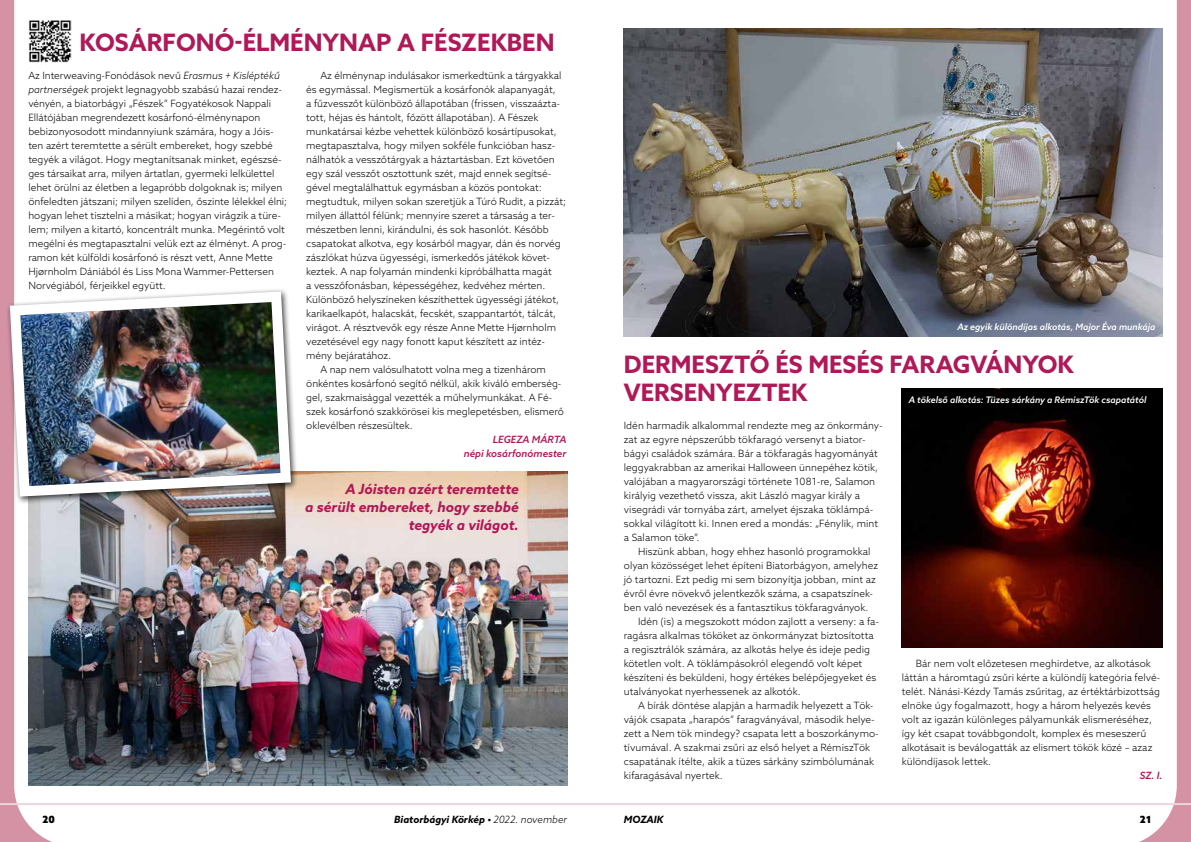
<style>
.page{position:relative;width:1191px;height:842px;background:#fff}
.page>*{position:absolute;margin:0;border:0;box-sizing:border-box;transform-origin:0 0}
.t1{font:700 24px/28px "Azo Sans";color:#af1957}
.t2{font:italic 700 14px/18px "Azo Sans";color:#af1957;text-align:right}
.t3{font:300 10px/14px "Azo Sans";color:#000}
.t4{font:italic 700 10px "Azo Sans";color:#000}
.t5{font:italic 500 10px/14px "Azo Sans";color:#af1957;text-align:right}
.t6{font:900 10px "Azo Sans";color:#000}
.t7{font:italic 500 9px "Azo Sans";color:#fff}
.s1{font-style:italic}
.s2{font-weight:300}
</style>
<div class="page">
<svg style="left:1115px;top:0;width:76px;height:842px"></svg>
<svg style="left:0;top:0;width:76px;height:842px"></svg>
<hr style="left:0;top:803px;width:1191px;height:2px;background:#edd4db">
<img style="left:624px;top:28px;width:538px;height:309px">
<img style="left:901px;top:389px;width:261px;height:258px">
<img style="left:28px;top:471px;width:539px;height:314px">
<img style="left:5px;top:286px;width:291px;height:216px">
<img style="left:28px;top:20px;width:43px;height:42px">
<h1 class="t1" style="left:80px;top:28px;width:476px">KOSÁRFONÓ-ÉLMÉNYNAP A FÉSZEKBEN</h1>
<p class="t3" style="left:28px;top:68px;width:260px">Az Interweaving-Fonódások nevű <span class="s1">Erasmus + Kisléptékű partnerségek</span> projekt legnagyobb szabású hazai rendez&shy;vényén, a biatorbágyi „Fészek” Fogyatékosok Nappali Ellátójában megrendezett kosárfonó-élménynapon bebizonyosodott mindannyiunk számára, hogy a Jóis&shy;ten azért teremtette a sérült embereket, hogy szebbé tegyék a világot. Hogy megtanítsanak minket, egészsé&shy;ges társaikat arra, milyen ártatlan, gyermeki lelkülettel lehet örülni az életben a legapróbb dolgoknak is; milyen önfeledten játszani; milyen szelíden, őszinte lélekkel élni; hogyan lehet tisztelni a másikat; hogyan virágzik a türe&shy;lem; milyen a kitartó, koncentrált munka. Megérintő volt megélni és megtapasztalni velük ezt az élményt. A prog&shy;ramon két külföldi kosárfonó is részt vett, Anne Mette Hjørnholm Dániából és Liss Mona Wammer-Pettersen Norvégiából, férjeikkel együtt.</p>
<p class="t3" style="left:320px;top:68px;width:242px">Az élménynap indulásakor ismerkedtünk a tárgyakkal</p>
<p class="t3" style="left:306px;top:82px;width:251px">és egymással. Megismertük a kosárfonók alapanyagát,</p>
<p class="t3" style="left:306px;top:96px;width:254px">a fűzvesszőt különböző állapotában (frissen, visszaázta-</p>
<p class="t3" style="left:306px;top:110px;width:234px">tott, héjas és hántolt, főzött állapotában). A Fészek</p>
<p class="t3" style="left:306px;top:124px;width:252px">munkatársai kézbe vehettek különböző kosártípusokat,</p>
<p class="t3" style="left:306px;top:138px;width:251px">megtapasztalva, hogy milyen sokféle funkcióban hasz-</p>
<p class="t3" style="left:306px;top:152px;width:250px">nálhatók a vesszőtárgyak a háztartásban. Ezt követően</p>
<p class="t3" style="left:306px;top:166px;width:247px">egy szál vesszőt osztottunk szét, majd ennek segítsé-</p>
<p class="t3" style="left:306px;top:180px;width:237px">gével megtalálhattuk egymásban a közös pontokat:</p>
<p class="t3" style="left:306px;top:194px;width:261px">megtudtuk, milyen sokan szeretjük a Túró Rudit, a pizzát;</p>
<p class="t3" style="left:306px;top:208px;width:250px">milyen állattól félünk; mennyire szeret a társaság a ter-</p>
<p class="t3" style="left:306px;top:222px;width:244px">mészetben lenni, kirándulni, és sok hasonlót. Később</p>
<p class="t3" style="left:306px;top:236px;width:256px">csapatokat alkotva, egy kosárból magyar, dán és norvég</p>
<p class="t3" style="left:306px;top:250px;width:245px">zászlókat húzva ügyességi, ismerkedős játékok követ-</p>
<p class="t3" style="left:306px;top:264px;width:247px">keztek. A nap folyamán mindenki kipróbálhatta magát</p>
<p class="t3" style="left:306px;top:278px;width:241px">a vesszőfonásban, képességéhez, kedvéhez mérten.</p>
<p class="t3" style="left:306px;top:292px;width:254px">Különböző helyszíneken készíthettek ügyességi játékot,</p>
<p class="t3" style="left:306px;top:306px;width:251px">karikaelkapót, halacskát, fecskét, szappantartót, tálcát,</p>
<p class="t3" style="left:306px;top:320px;width:251px">virágot. A résztvevők egy része Anne Mette Hjørnholm</p>
<p class="t3" style="left:306px;top:334px;width:240px">vezetésével egy nagy fonott kaput készített az intéz-</p>
<p class="t3" style="left:306px;top:348px;width:86px">mény bejáratához.</p>
<p class="t3" style="left:320px;top:362px;width:227px">A nap nem valósulhatott volna meg a tizenhárom</p>
<p class="t3" style="left:306px;top:376px;width:257px">önkéntes kosárfonó segítő nélkül, akik kiváló emberség-</p>
<p class="t3" style="left:306px;top:390px;width:248px">gel, szakmaisággal vezették a műhelymunkákat. A Fé-</p>
<p class="t3" style="left:306px;top:404px;width:259px">szek kosárfonó szakkörösei kis meglepetésben, elismerő</p>
<p class="t3" style="left:306px;top:418px;width:108px">oklevélben részesültek.</p>
<p class="t5" style="left:464px;top:432px;width:104px">LEGEZA MÁRTA<br>népi kosárfonómester</p>
<h2 class="t2" style="left:305px;top:479px;width:215px">A Jóisten azért teremtette<br>a sérült embereket, hogy szebbé tegyék a világot.</h2>
<p class="t7" style="left:957px;top:320px;width:200px">Az egyik különdíjas alkotás, Major Éva munkája</p>
<h1 class="t1" style="left:624px;top:350px;width:451px">DERMESZTŐ ÉS MESÉS FARAGVÁNYOK<br>VERSENYEZTEK</h1>
<p class="t3" style="left:624px;top:418px;width:260px">Idén harmadik alkalommal rendezte meg az önkormány&shy;zat az egyre népszerűbb tökfaragó versenyt a biator&shy;bágyi családok számára. Bár a tökfaragás hagyományát leggyakrabban az amerikai Halloween ünnepéhez kötik, valójában a magyarországi története 1081-re, Salamon királyig vezethető vissza, akit László magyar király a visegrádi vár tornyába zárt, amelyet éjszaka töklámpá&shy;sokkal világított ki. Innen ered a mondás: „Fénylik, mint a Salamon töke”.</p>
<p class="t3" style="left:638px;top:544px;width:234px">Hiszünk abban, hogy ehhez hasonló programokkal</p>
<p class="t3" style="left:624px;top:558px;width:256px">olyan közösséget lehet építeni Biatorbágyon, amelyhez</p>
<p class="t3" style="left:624px;top:572px;width:253px">jó tartozni. Ezt pedig mi sem bizonyítja jobban, mint az</p>
<p class="t3" style="left:624px;top:586px;width:251px">évről évre növekvő jelentkezők száma, a csapatszínek-</p>
<p class="t3" style="left:624px;top:600px;width:246px">ben való nevezések és a fantasztikus tökfaragványok.</p>
<p class="t3" style="left:638px;top:614px;width:243px">Idén (is) a megszokott módon zajlott a verseny: a fa-</p>
<p class="t3" style="left:624px;top:628px;width:251px">ragásra alkalmas tököket az önkormányzat biztosította</p>
<p class="t3" style="left:624px;top:642px;width:248px">a regisztrálók számára, az alkotás helye és ideje pedig</p>
<p class="t3" style="left:624px;top:656px;width:240px">kötetlen volt. A töklámpásokról elegendő volt képet</p>
<p class="t3" style="left:624px;top:670px;width:254px">készíteni és beküldeni, hogy értékes belépőjegyeket és</p>
<p class="t3" style="left:624px;top:684px;width:178px">utalványokat nyerhessenek az alkotók.</p>
<p class="t3" style="left:638px;top:698px;width:235px">A bírák döntése alapján a harmadik helyezett a Tök-</p>
<p class="t3" style="left:624px;top:712px;width:252px">vájók csapata „harapós” faragványával, második helye-</p>
<p class="t3" style="left:624px;top:726px;width:256px">zett a Nem tök mindegy? csapata lett a boszorkánymo-</p>
<p class="t3" style="left:624px;top:740px;width:248px">tívumával. A szakmai zsűri az első helyet a RémiszTök</p>
<p class="t3" style="left:624px;top:754px;width:252px">csapatának ítélte, akik a tüzes sárkány szimbólumának</p>
<p class="t3" style="left:624px;top:768px;width:100px">kifaragásával nyertek.</p>
<p class="t7" style="left:909px;top:394px;width:239px">A tökelső alkotás: Tüzes sárkány a RémiszTök csapatától</p>
<p class="t3" style="left:901px;top:656px;width:260px;text-indent:14px">Bár nem volt előzetesen meghirdetve, az alkotások láttán a háromtagú zsűri kérte a különdíj kategória felvé&shy;telét. Nánási-Kézdy Tamás zsűritag, az értéktárbizottság elnöke úgy fogalmazott, hogy a három helyezés kevés volt az igazán különleges pályamunkák elismeréséhez, így két csapat továbbgondolt, komplex és meseszerű alkotásait is beválogatták az elismert tökök közé – azaz különdíjasok lettek.</p>
<p class="t5" style="left:1139px;top:768px;width:24px">SZ. I.</p>
<p class="t6" style="left:43px;top:813px;width:14px">20</p>
<p class="t4" style="left:394px;top:813px;width:174px">Biatorbágyi Körkép • <span class="s2">2022. november</span></p>
<p class="t4" style="left:624px;top:813px;width:41px">MOZAIK</p>
<p class="t6" style="left:1140px;top:813px;width:13px">21</p>
</div>
